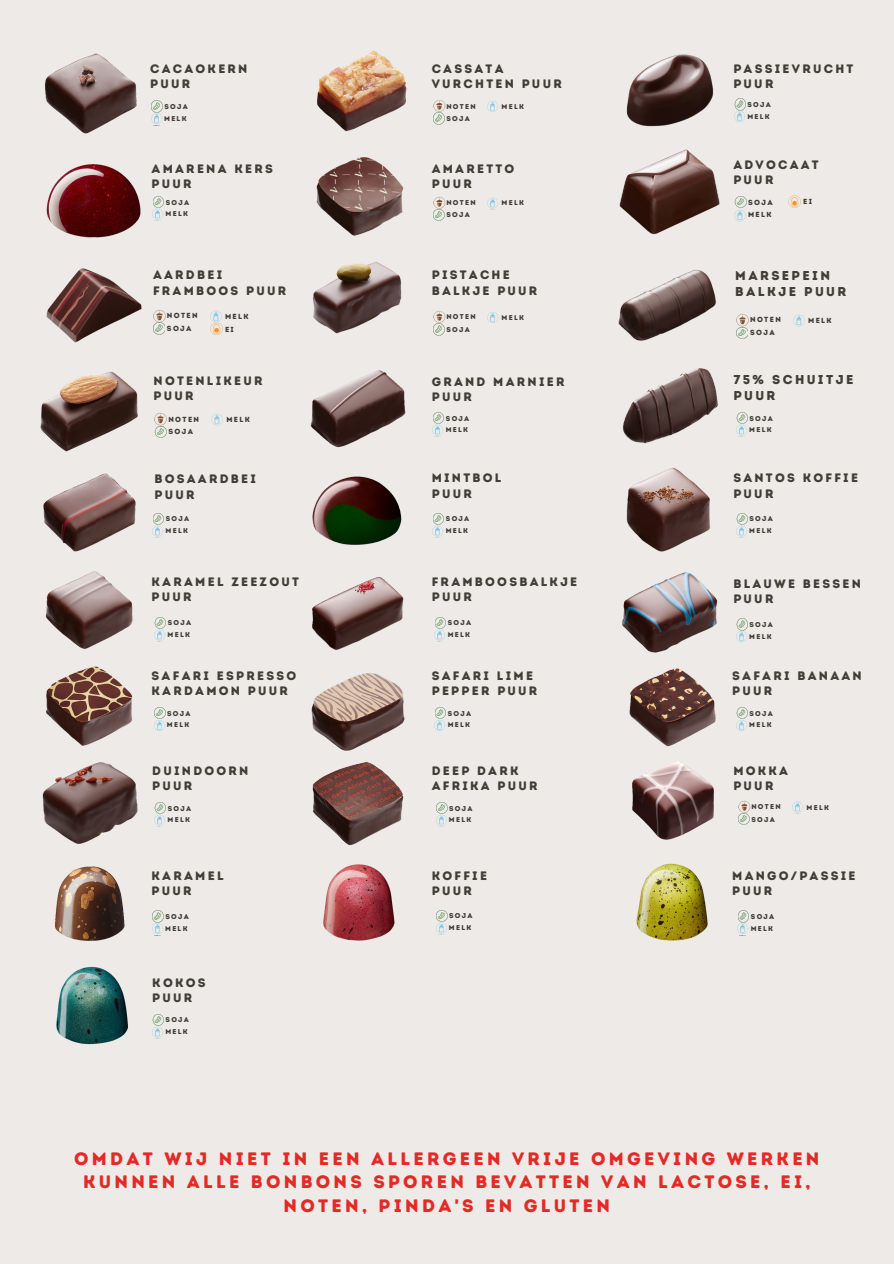
<style>
.page{position:relative;width:894px;height:1264px;background:#fff}
.page>*{position:absolute;margin:0;border:0;box-sizing:border-box;transform-origin:0 0}
.t1{font:18px/23.7px "Intro Rust Base";letter-spacing:.18em;color:#e32a26;text-align:center}
.t2{font:12.9px/16px "Intro Rust Base";letter-spacing:.18em;color:#423d37}
.t3{font:12.3px/15.3px "Intro Rust Base";letter-spacing:.18em;color:#423d37}
.t4{font:7.35px "Intro Rust Base";letter-spacing:.18em;color:#423d37}
.t5{font:7.05px "Intro Rust Base";letter-spacing:.18em;color:#423d37}
</style>
<div class="page">
<div style="left:0;top:0;width:893px;height:1263px;background:#edeae7"></div>
<img style="left:45px;top:53px;width:92px;height:81px">
<svg style="left:151px;top:101px;width:12px;height:23px"></svg>
<img style="left:317px;top:50px;width:122px;height:82px">
<svg style="left:487px;top:101px;width:11px;height:11px"></svg>
<img style="left:431px;top:100px;width:15px;height:12px">
<svg style="left:433px;top:113px;width:11px;height:11px"></svg>
<img style="left:626px;top:54px;width:117px;height:73px">
<svg style="left:733px;top:99px;width:12px;height:24px"></svg>
<img style="left:46px;top:164px;width:95px;height:74px">
<svg style="left:152px;top:196px;width:12px;height:24px"></svg>
<img style="left:55px;top:866px;width:70px;height:75px">
<img style="left:316px;top:157px;width:88px;height:79px">
<svg style="left:487px;top:197px;width:11px;height:12px"></svg>
<img style="left:433px;top:196px;width:13px;height:13px">
<svg style="left:433px;top:209px;width:11px;height:11px"></svg>
<img style="left:619px;top:149px;width:101px;height:86px">
<svg style="left:788px;top:195px;width:12px;height:13px"></svg>
<svg style="left:734px;top:196px;width:12px;height:25px"></svg>
<img style="left:46px;top:268px;width:116px;height:75px">
<svg style="left:210px;top:310px;width:12px;height:12px"></svg>
<img style="left:151px;top:309px;width:15px;height:14px">
<svg style="left:153px;top:323px;width:12px;height:11px"></svg>
<img style="left:210px;top:322px;width:13px;height:13px">
<img style="left:313px;top:262px;width:89px;height:72px">
<svg style="left:487px;top:312px;width:11px;height:11px"></svg>
<img style="left:433px;top:311px;width:13px;height:12px">
<svg style="left:433px;top:324px;width:11px;height:11px"></svg>
<img style="left:618px;top:269px;width:98px;height:72px">
<svg style="left:793px;top:314px;width:12px;height:12px"></svg>
<img style="left:736px;top:314px;width:13px;height:13px">
<svg style="left:736px;top:327px;width:11px;height:11px"></svg>
<img style="left:40px;top:371px;width:98px;height:81px">
<img style="left:211px;top:413px;width:12px;height:12px">
<img style="left:154px;top:413px;width:13px;height:13px">
<svg style="left:155px;top:426px;width:11px;height:11px"></svg>
<img style="left:310px;top:370px;width:96px;height:78px">
<svg style="left:432px;top:412px;width:12px;height:24px"></svg>
<img style="left:622px;top:368px;width:123px;height:76px">
<svg style="left:735px;top:412px;width:12px;height:24px"></svg>
<img style="left:43px;top:473px;width:118px;height:79px">
<svg style="left:151px;top:513px;width:13px;height:24px"></svg>
<img style="left:312px;top:476px;width:90px;height:69px">
<svg style="left:432px;top:513px;width:12px;height:24px"></svg>
<img style="left:626px;top:467px;width:85px;height:85px">
<svg style="left:736px;top:513px;width:11px;height:24px"></svg>
<img style="left:45px;top:571px;width:118px;height:78px">
<svg style="left:153px;top:617px;width:13px;height:24px"></svg>
<img style="left:312px;top:577px;width:92px;height:73px">
<svg style="left:434px;top:617px;width:12px;height:24px"></svg>
<img style="left:622px;top:572px;width:96px;height:81px">
<svg style="left:736px;top:619px;width:11px;height:23px"></svg>
<img style="left:46px;top:666px;width:87px;height:80px">
<svg style="left:154px;top:707px;width:12px;height:24px"></svg>
<img style="left:311px;top:673px;width:94px;height:78px">
<svg style="left:434px;top:707px;width:12px;height:24px"></svg>
<img style="left:629px;top:668px;width:87px;height:79px">
<svg style="left:736px;top:707px;width:11px;height:24px"></svg>
<img style="left:42px;top:762px;width:121px;height:82px">
<svg style="left:153px;top:802px;width:13px;height:24px"></svg>
<img style="left:312px;top:762px;width:92px;height:84px">
<svg style="left:436px;top:802px;width:11px;height:24px"></svg>
<img style="left:632px;top:762px;width:115px;height:78px">
<svg style="left:792px;top:801px;width:11px;height:12px"></svg>
<img style="left:736px;top:800px;width:15px;height:13px">
<svg style="left:738px;top:813px;width:11px;height:11px"></svg>
<svg style="left:152px;top:910px;width:12px;height:24px"></svg>
<img style="left:323px;top:864px;width:72px;height:77px">
<svg style="left:436px;top:910px;width:11px;height:24px"></svg>
<img style="left:636px;top:863px;width:72px;height:78px">
<svg style="left:737px;top:910px;width:12px;height:24px"></svg>
<img style="left:56px;top:966px;width:72px;height:79px">
<svg style="left:152px;top:1014px;width:12px;height:24px"></svg>
<p class="t3" style="left:150px;top:61px;width:99px">CACAOKERN<br>PUUR</p>
<p class="t5" style="left:164px;top:102px;width:25px">SOJA</p>
<p class="t5" style="left:164px;top:114px;width:24px">MELK</p>
<h2 class="t3" style="left:151px;top:160px;width:123px">AMARENA KERS<br>PUUR</h2>
<p class="t5" style="left:166px;top:198px;width:25px">SOJA</p>
<p class="t5" style="left:165px;top:209px;width:24px">MELK</p>
<p class="t3" style="left:153px;top:267px;width:135px">AARDBEI<br>FRAMBOOS PUUR</p>
<h2 class="t4" style="left:167px;top:311px;width:32px">NOTEN</h2>
<p class="t4" style="left:225px;top:312px;width:25px">MELK</p>
<p class="t4" style="left:225px;top:324px;width:10px">EI</p>
<p class="t4" style="left:167px;top:324px;width:26px">SOJA</p>
<p class="t3" style="left:153px;top:373px;width:110px">NOTENLIKEUR<br>PUUR</p>
<h2 class="t4" style="left:168px;top:414px;width:32px">NOTEN</h2>
<h2 class="t4" style="left:226px;top:415px;width:25px">MELK</h2>
<p class="t4" style="left:168px;top:427px;width:26px">SOJA</p>
<p class="t3" style="left:154px;top:471px;width:103px">BOSAARDBEI<br>PUUR</p>
<p class="t5" style="left:166px;top:515px;width:25px">SOJA</p>
<p class="t5" style="left:165px;top:526px;width:24px">MELK</p>
<p class="t3" style="left:151px;top:574px;width:149px">KARAMEL ZEEZOUT<br>PUUR</p>
<p class="t5" style="left:168px;top:618px;width:25px">SOJA</p>
<p class="t5" style="left:167px;top:630px;width:24px">MELK</p>
<p class="t3" style="left:151px;top:668px;width:146px">SAFARI ESPRESSO<br>KARDAMON PUUR</p>
<p class="t5" style="left:167px;top:709px;width:25px">SOJA</p>
<p class="t5" style="left:167px;top:720px;width:24px">MELK</p>
<p class="t3" style="left:152px;top:762px;width:98px">DUINDOORN<br>PUUR</p>
<p class="t5" style="left:168px;top:803px;width:25px">SOJA</p>
<p class="t5" style="left:167px;top:815px;width:24px">MELK</p>
<p class="t3" style="left:151px;top:868px;width:73px">KARAMEL<br>PUUR</p>
<h2 class="t5" style="left:165px;top:912px;width:25px">SOJA</h2>
<p class="t5" style="left:165px;top:924px;width:24px">MELK</p>
<h2 class="t3" style="left:152px;top:974px;width:55px">KOKOS<br>PUUR</h2>
<p class="t5" style="left:165px;top:1015px;width:25px">SOJA</p>
<p class="t5" style="left:165px;top:1027px;width:24px">MELK</p>
<p class="t3" style="left:431px;top:61px;width:132px">CASSATA<br>VURCHTEN PUUR</p>
<p class="t5" style="left:446px;top:102px;width:31px">NOTEN</p>
<h2 class="t5" style="left:501px;top:102px;width:24px">MELK</h2>
<p class="t5" style="left:446px;top:114px;width:25px">SOJA</p>
<p class="t3" style="left:431px;top:160px;width:84px">AMARETTO<br>PUUR</p>
<p class="t5" style="left:446px;top:198px;width:31px">NOTEN</p>
<p class="t5" style="left:501px;top:199px;width:24px">MELK</p>
<h2 class="t5" style="left:446px;top:211px;width:25px">SOJA</h2>
<p class="t3" style="left:431px;top:267px;width:107px">PISTACHE<br>BALKJE PUUR</p>
<p class="t5" style="left:446px;top:313px;width:31px">NOTEN</p>
<h2 class="t5" style="left:501px;top:313px;width:24px">MELK</h2>
<p class="t5" style="left:446px;top:325px;width:25px">SOJA</p>
<p class="t3" style="left:431px;top:374px;width:134px">GRAND MARNIER<br>PUUR</p>
<p class="t5" style="left:446px;top:414px;width:25px">SOJA</p>
<p class="t5" style="left:445px;top:425px;width:24px">MELK</p>
<p class="t3" style="left:431px;top:470px;width:71px">MINTBOL<br>PUUR</p>
<p class="t5" style="left:446px;top:515px;width:25px">SOJA</p>
<h2 class="t5" style="left:445px;top:526px;width:24px">MELK</h2>
<p class="t3" style="left:431px;top:574px;width:147px">FRAMBOOSBALKJE<br>PUUR</p>
<p class="t5" style="left:447px;top:618px;width:25px">SOJA</p>
<p class="t5" style="left:447px;top:630px;width:24px">MELK</p>
<p class="t3" style="left:431px;top:668px;width:107px">SAFARI LIME<br>PEPPER PUUR</p>
<p class="t5" style="left:447px;top:709px;width:25px">SOJA</p>
<p class="t5" style="left:447px;top:720px;width:24px">MELK</p>
<p class="t3" style="left:431px;top:762px;width:107px">DEEP DARK<br>AFRIKA PUUR</p>
<p class="t5" style="left:449px;top:803px;width:25px">SOJA</p>
<p class="t5" style="left:449px;top:815px;width:24px">MELK</p>
<p class="t3" style="left:431px;top:868px;width:57px">KOFFIE<br>PUUR</p>
<p class="t5" style="left:449px;top:911px;width:25px">SOJA</p>
<p class="t5" style="left:449px;top:923px;width:24px">MELK</p>
<p class="t3" style="left:733px;top:61px;width:121px">PASSIEVRUCHT<br>PUUR</p>
<p class="t5" style="left:747px;top:100px;width:25px">SOJA</p>
<p class="t5" style="left:747px;top:112px;width:24px">MELK</p>
<p class="t3" style="left:733px;top:157px;width:87px">ADVOCAAT<br>PUUR</p>
<p class="t4" style="left:748px;top:198px;width:26px">SOJA</p>
<p class="t4" style="left:802px;top:197px;width:10px">EI</p>
<p class="t4" style="left:747px;top:210px;width:25px">MELK</p>
<p class="t2" style="left:735px;top:267px;width:113px">MARSEPEIN<br>BALKJE PUUR</p>
<p class="t4" style="left:750px;top:315px;width:32px">NOTEN</p>
<p class="t4" style="left:808px;top:316px;width:25px">MELK</p>
<p class="t4" style="left:750px;top:328px;width:26px">SOJA</p>
<p class="t2" style="left:733px;top:371px;width:121px">75% SCHUITJE<br>PUUR</p>
<p class="t5" style="left:749px;top:414px;width:25px">SOJA</p>
<p class="t5" style="left:749px;top:425px;width:24px">MELK</p>
<h2 class="t3" style="left:733px;top:470px;width:126px">SANTOS KOFFIE<br>PUUR</h2>
<p class="t5" style="left:749px;top:515px;width:25px">SOJA</p>
<p class="t5" style="left:749px;top:526px;width:24px">MELK</p>
<h2 class="t3" style="left:733px;top:575px;width:129px">BLAUWE BESSEN<br>PUUR</h2>
<h2 class="t5" style="left:749px;top:620px;width:25px">SOJA</h2>
<p class="t5" style="left:749px;top:632px;width:24px">MELK</p>
<p class="t3" style="left:732px;top:668px;width:131px">SAFARI BANAAN<br>PUUR</p>
<p class="t5" style="left:749px;top:709px;width:25px">SOJA</p>
<h2 class="t5" style="left:749px;top:720px;width:24px">MELK</h2>
<p class="t3" style="left:733px;top:762px;width:56px">MOKKA<br>PUUR</p>
<h2 class="t5" style="left:751px;top:802px;width:31px">NOTEN</h2>
<p class="t5" style="left:806px;top:803px;width:24px">MELK</p>
<p class="t5" style="left:751px;top:815px;width:25px">SOJA</p>
<p class="t3" style="left:732px;top:868px;width:125px">MANGO/PASSIE<br>PUUR</p>
<p class="t5" style="left:750px;top:912px;width:25px">SOJA</p>
<p class="t5" style="left:750px;top:924px;width:24px">MELK</p>
<h1 class="t1" style="left:74px;top:1146px;width:746px">OMDAT WIJ NIET IN EEN ALLERGEEN VRIJE OMGEVING WERKEN<br>KUNNEN ALLE BONBONS SPOREN BEVATTEN VAN LACTOSE, EI,<br>NOTEN, PINDA'S EN GLUTEN</h1>
</div>
